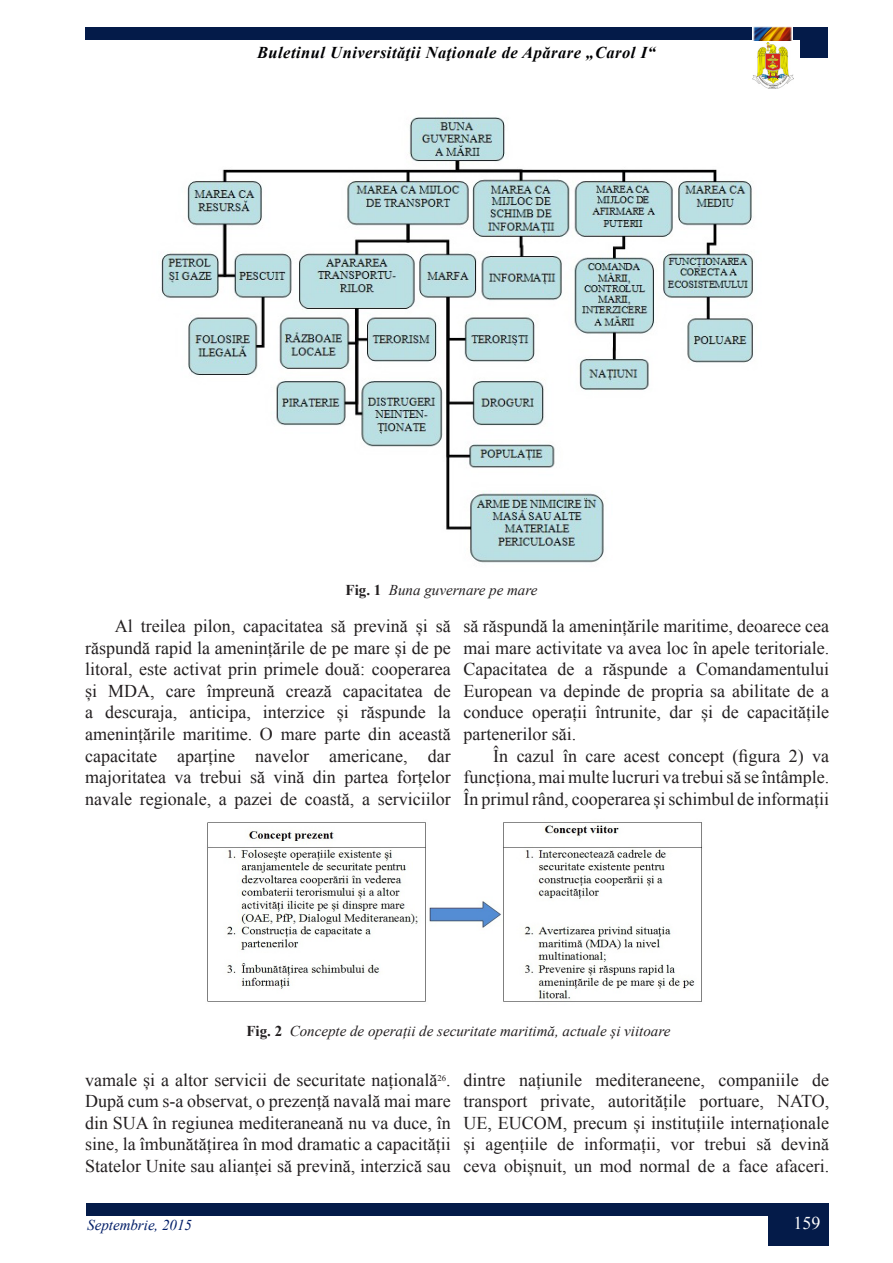
<style>
.page{position:relative;width:893px;height:1263px;background:#fff}
.page>*{position:absolute;margin:0;border:0;box-sizing:border-box;transform-origin:0 0}
.t1{font:18px/21.6px "Times New Roman";color:#231f20;text-align:justify}
.t2{font:18px "Times New Roman";color:#fff}
.t3{font:italic 700 16.5px "Times New Roman";letter-spacing:.03em;color:#000103}
.t4{font:italic 15px "Times New Roman";color:#231f20}
.t5{font:italic 15px "Times New Roman";color:#001d67}
.s1{font-weight:700;font-style:normal}
</style>
<div class="page">
<img style="left:753px;top:43px;width:40px;height:45px">
<div style="left:85px;top:27px;width:743px;height:13px;background:#041b49"></div>
<img style="left:752px;top:27px;width:40px;height:13px">
<div style="left:800px;top:36px;width:28px;height:22px;background:#041b49"></div>
<div style="left:87px;top:1203px;width:742px;height:13px;background:#041b49"></div>
<div style="left:768px;top:1216px;width:61px;height:29px;background:#041b49"></div>
<img style="left:161px;top:117px;width:592px;height:446px">
<img style="left:207px;top:822px;width:495px;height:180px">
<p class="t3" style="left:257px;top:41px;width:400px">Buletinul Universităţii Naţionale de Apărare „Carol I“</p>
<p class="t4" style="left:346px;top:580px;width:193px"><span class="s1">Fig. 1</span> Buna guvernare pe mare</p>
<p class="t1" style="left:463px;top:615px;width:367px">să răspundă la amenințările maritime, deoarece cea mai mare activitate va avea loc în apele teritoriale.<br>Capacitatea de a răspunde a Comandamentului European va depinde de propria sa abilitate de a conduce operații întrunite, dar și de capacitățile partenerilor săi.</p>
<p class="t1" style="left:463px;top:744px;width:367px;text-indent:30px">În cazul în care acest concept (figura 2) va funcționa, mai multe lucruri va trebui să se întâmple.<br>În primul rând, cooperarea și schimbul de informații</p>
<p class="t1" style="left:85px;top:615px;width:367px;text-indent:30px">Al treilea pilon, capacitatea să prevină și să răspundă rapid la amenințările de pe mare și de pe litoral, este activat prin primele două: cooperarea și MDA, care împreună crează capacitatea de a descuraja, anticipa, interzice și răspunde la amenințările maritime. O mare parte din această capacitate aparține navelor americane, dar majoritatea va trebui să vină din partea forțelor navale regionale, a pazei de coastă, a serviciilor</p>
<p class="t4" style="left:246px;top:1021px;width:425px"><span class="s1">Fig. 2</span> Concepte de operații de securitate maritimă, actuale și viitoare</p>
<p class="t1" style="left:85px;top:1068px;width:367px">vamale și a altor servicii de securitate națională<sup>26</sup>.<br>După cum s-a observat, o prezență navală mai mare din SUA în regiunea mediteraneană nu va duce, în sine, la îmbunătățirea în mod dramatic a capacității Statelor Unite sau alianței să prevină, interzică sau</p>
<p class="t1" style="left:463px;top:1068px;width:367px">dintre națiunile mediteraneene, companiile de transport private, autoritățile portuare, NATO, UE, EUCOM, precum și instituțiile internaționale și agențiile de informații, vor trebui să devină ceva obișnuit, un mod normal de a face afaceri.</p>
<p class="t5" style="left:87px;top:1215px;width:106px">Septembrie, 2015</p>
<p class="t2" style="left:793px;top:1210px;width:28px">159</p>
</div>
